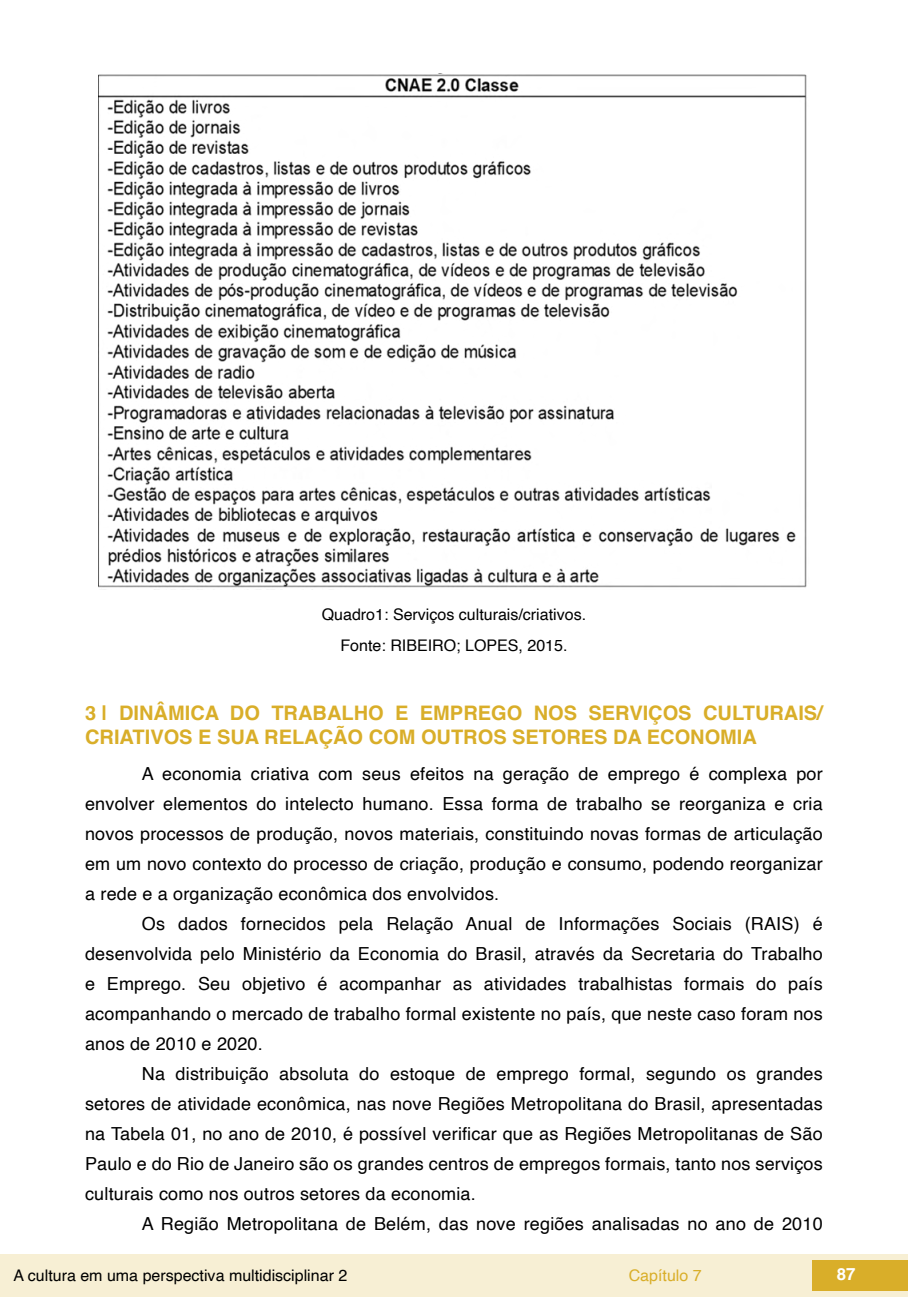
<style>
.page{position:relative;width:908px;height:1304px;background:#fff}
.page>*{position:absolute;margin:0;border:0;box-sizing:border-box;transform-origin:0 0}
.t1{font:700 20px/24px "Helvetica";color:#d9ae29}
.t2{font:18px/30px "Helvetica";letter-spacing:.01em;color:#000;text-align:justify}
.t3{font:700 16.8px "Helvetica";color:#fff}
.t4{font:16px/30.6px "Helvetica";color:#000;text-align:center}
.t5{font:16px "Helvetica";color:#d9ae29}
</style>
<div class="page">
<div style="left:0;top:1254px;width:906px;height:43px;background:#f7efd4"></div>
<div style="left:812px;top:1261px;width:95px;height:30px;background:#d9ae29"></div>
<img style="left:99px;top:74px;width:708px;height:514px">
<p class="t4" style="left:321px;top:600px;width:266px">Quadro1: Serviços culturais/criativos.<br>Fonte: RIBEIRO; LOPES, 2015.</p>
<p class="t1" style="left:85px;top:703px;width:738px">3 | DINÂMICA DO TRABALHO E EMPREGO NOS SERVIÇOS CULTURAIS/<br>CRIATIVOS E SUA RELAÇÃO COM OUTROS SETORES DA ECONOMIA</p>
<p class="t2" style="left:85px;top:759px;width:738px;text-indent:57px">A economia criativa com seus efeitos na geração de emprego é complexa por envolver elementos do intelecto humano. Essa forma de trabalho se reorganiza e cria novos processos de produção, novos materiais, constituindo novas formas de articulação em um novo contexto do processo de criação, produção e consumo, podendo reorganizar a rede e a organização econômica dos envolvidos.</p>
<p class="t2" style="left:85px;top:909px;width:738px;text-indent:57px">Os dados fornecidos pela Relação Anual de Informações Sociais (RAIS) é desenvolvida pelo Ministério da Economia do Brasil, através da Secretaria do Trabalho e Emprego. Seu objetivo é acompanhar as atividades trabalhistas formais do país acompanhando o mercado de trabalho formal existente no país, que neste caso foram nos anos de 2010 e 2020.</p>
<p class="t2" style="left:85px;top:1059px;width:738px;text-indent:57px">Na distribuição absoluta do estoque de emprego formal, segundo os grandes setores de atividade econômica, nas nove Regiões Metropolitana do Brasil, apresentadas na Tabela 01, no ano de 2010, é possível verificar que as Regiões Metropolitanas de São Paulo e do Rio de Janeiro são os grandes centros de empregos formais, tanto nos serviços culturais como nos outros setores da economia.</p>
<p class="t2" style="left:142px;top:1209px;width:682px">A Região Metropolitana de Belém, das nove regiões analisadas no ano de 2010</p>
<p class="t4" style="left:14px;top:1260px;width:335px">A cultura em uma perspectiva multidisciplinar 2</p>
<p class="t5" style="left:628px;top:1263px;width:74px">Capítulo 7</p>
<p class="t3" style="left:836px;top:1264px;width:20px">87</p>
</div>
